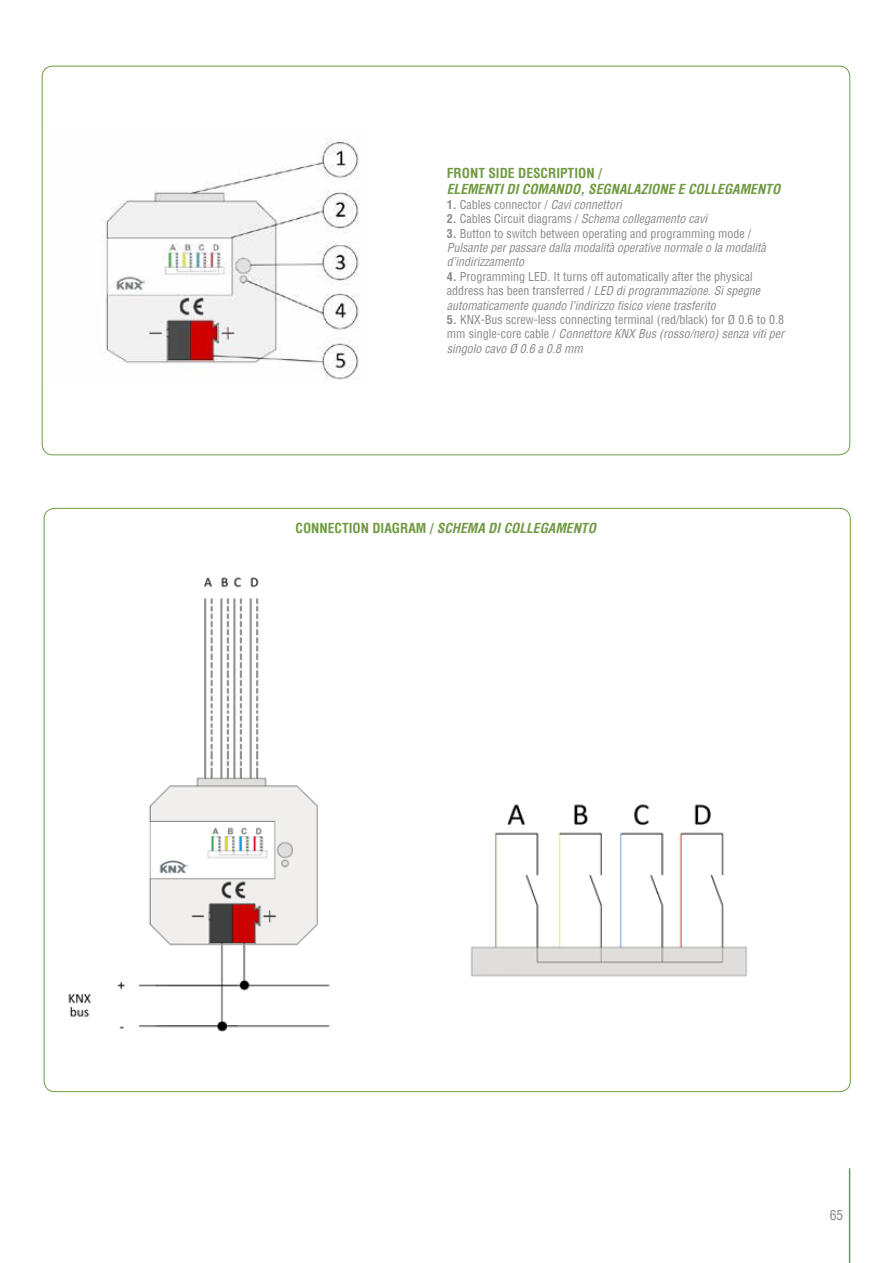
<style>
.page{position:relative;width:893px;height:1263px;background:#fff}
.page>*{position:absolute;margin:0;border:0;box-sizing:border-box;transform-origin:0 0}
.t1{font:italic 700 condensed 13.5px "Helvetica";color:#709a42}
.t2{font:700 condensed 13.5px "Helvetica";color:#709a42}
.t3{font:condensed 13.5px "Helvetica";color:#878787}
.t4{font:italic condensed 12px/14.4px "Helvetica";color:#878787}
.t5{font:condensed 12px/14.4px "Helvetica";color:#878787;text-align:justify}
.s1{font-weight:700}
.s2{font-style:italic}
.s3{font-weight:700;font-style:normal}
.s4{font-style:normal}
</style>
<div class="page">
<hr style="left:849px;top:1168px;width:1px;height:95px;background:#709a42">
<img style="left:105px;top:139px;width:254px;height:242px">
<img style="left:68px;top:577px;width:262px;height:455px">
<img style="left:470px;top:804px;width:277px;height:173px">
<p class="t2" style="left:447px;top:164px;width:156px">FRONT SIDE DESCRIPTION /</p>
<p class="t1" style="left:447px;top:181px;width:335px">ELEMENTI DI COMANDO, SEGNALAZIONE E COLLEGAMENTO</p>
<p class="t5" style="left:447px;top:197px;width:176px"><span class="s1">1.</span> Cables connector / <span class="s2">Cavi connettori</span></p>
<p class="t5" style="left:447px;top:211px;width:262px"><span class="s1">2.</span> Cables Circuit diagrams / <span class="s2">Schema collegamento cavi</span></p>
<p class="t4" style="left:447px;top:226px;width:320px"><span class="s3">3.</span> <span class="s4">Button to switch between operating and programming mode /<br></span>Pulsante per passare dalla modalità operative normale o la modalità d’indirizzamento</p>
<p class="t4" style="left:447px;top:269px;width:315px"><span class="s3">4.</span> <span class="s4">Programming LED. It turns off automatically after the physical address has been transferred /</span> LED di programmazione. Si spegne automaticamente quando l’indirizzo fisico viene trasferito</p>
<p class="t5" style="left:447px;top:312px;width:339px"><span class="s1">5.</span> KNX-Bus screw-less connecting terminal (red/black) for Ø 0.6 to 0.8 mm single-core cable / <span class="s2">Connettore KNX Bus (rosso/nero) senza viti per singolo cavo Ø 0.6 a 0.8 mm</span></p>
<p class="t1" style="left:295px;top:519px;width:302px"><span class="s4">CONNECTION DIAGRAM /</span> SCHEMA DI COLLEGAMENTO</p>
<p class="t3" style="left:830px;top:1207px;width:15px">65</p>
</div>
